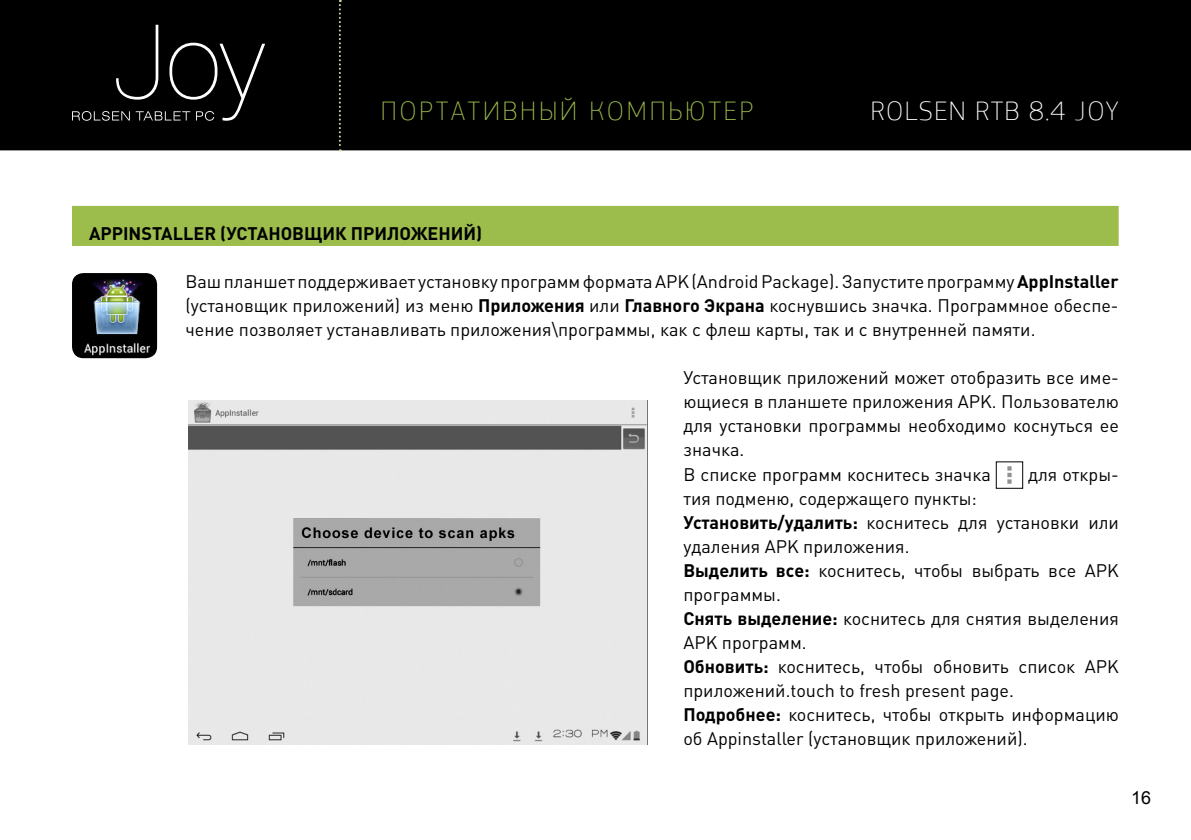
<style>
.page{position:relative;width:1191px;height:840px;background:#fff}
.page>*{position:absolute;margin:0;border:0;box-sizing:border-box;transform-origin:0 0}
.t1{font:100 28px "PF Square Sans Pro";letter-spacing:.1em;color:#9cbc4b}
.t2{font:100 28px "PF Square Sans Pro";letter-spacing:.05em;color:#fff}
.t3{font:18px/24px "DIN Cyr";color:#000}
.t4{font:700 18px "DIN Cyr";color:#000}
.t5{font:18px "Arial";color:#000}
.s1{font-weight:700}
</style>
<div class="page">
<div style="left:0;top:0;width:1191px;height:150px;background:#000"></div>
<svg style="left:339px;top:0;width:2px;height:151px"></svg>
<svg style="left:72px;top:25px;width:193px;height:96px;background:#141414"></svg>
<div style="left:72px;top:206px;width:1046px;height:40px;background:#9cbc4b"></div>
<img style="left:1007px;top:466px;width:5px;height:18px">
<div style="left:996px;top:461px;width:27px;height:27px;border:1px solid #000"></div>
<img style="left:72px;top:273px;width:85px;height:85px">
<img style="left:188px;top:400px;width:459px;height:344px">
<h1 class="t1" style="left:381px;top:94px;width:374px">ПОРТАТИВНЫЙ КОМПЬЮТЕР</h1>
<h1 class="t2" style="left:870px;top:94px;width:250px">ROLSEN RTB 8.4 JOY</h1>
<p class="t4" style="left:89px;top:221px;width:395px">AppInstaller (Установщик приложений)</p>
<p class="t3" style="left:185px;top:269px;width:934px;text-align:justify">Ваш планшет поддерживает установку программ формата APK (Android Package). Запустите программу <span class="s1">AppInstaller </span>(установщик приложений) из меню <span class="s1">Приложения</span> или <span class="s1">Главного Экрана</span> коснувшись значка. Программное обеспе&shy;чение позволяет устанавливать приложения\программы, как с флеш карты, так и с внутренней памяти.</p>
<p class="t3" style="left:683px;top:365px;width:437px">Установщик приложений может отобразить все име&shy;ющиеся в планшете приложения APK. Пользователю для установки программы необходимо коснуться ее значка.<br>В списке программ коснитесь значка</p>
<p class="t3" style="left:1028px;top:461px;width:92px">для откры-</p>
<p class="t3" style="left:683px;top:485px;width:437px">тия подменю, содержащего пункты:<br><span class="s1">Установить/удалить:</span> коснитесь для установки или удаления APK приложения.<br><span class="s1">Выделить все:</span> коснитесь, чтобы выбрать все APK программы.<br><span class="s1">Снять выделение:</span> коснитесь для снятия выделения APK программ.<br><span class="s1">Обновить:</span> коснитесь, чтобы обновить список APK приложений.touch to fresh present page.<br><span class="s1">Подробнее:</span> коснитесь, чтобы открыть информацию об Appinstaller (установщик приложений).</p>
<p class="t5" style="left:1131px;top:785px;width:22px">16</p>
</div>
